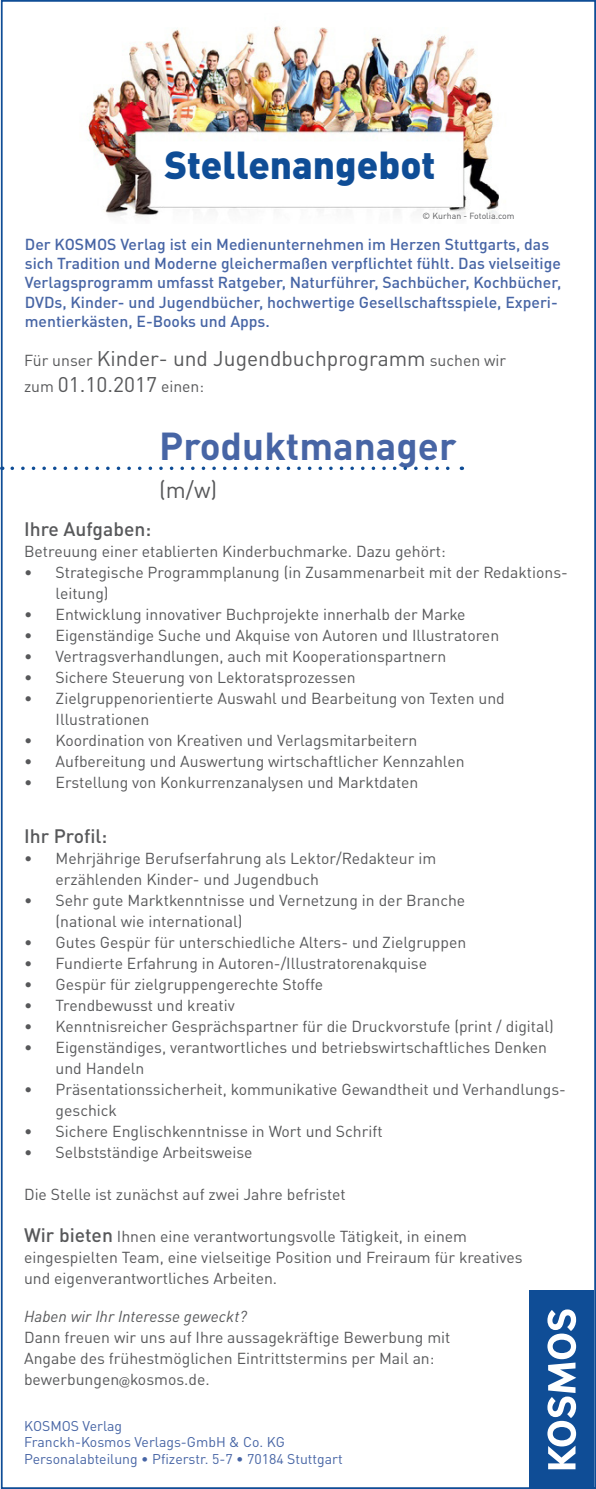
<style>
.page{position:relative;width:596px;height:1489px;background:#fff}
.page>*{position:absolute;margin:0;border:0;box-sizing:border-box;transform-origin:0 0}
.t1{font:900 38.5px "DINOT";color:#0f4d96}
.t2{font:700 38.5px "DINOT";color:#4765a5}
.t3{font:22.75px "DINOT";color:#57585a}
.t4{font:21px/26.2px "DINOT";color:#57585a}
.t5{font:500 19.25px "DINOT";color:#57585a}
.t6{font:15.75px/21px "DINOT";color:#57585a}
.t7{font:500 15.75px/19.2px "DINOT";color:#4765a5}
.t8{font:italic 15.75px "DINOT";color:#57585a}
.t9{font:14px "DINOT";color:#4765a5}
.t10{font:8.75px "DINOT";color:#57585a}
.s1{font-size:15.75px}
.s2{font-weight:500;font-size:19.25px}
.s3{font-family:"Quay Sans EF"}
</style>
<div class="page">
<img style="left:86px;top:25px;width:413px;height:193px">
<div style="left:529px;top:1290px;width:65px;height:198px;background:#0f4d96"></div>
<svg style="left:547px;top:1309px;width:29px;height:159px"></svg>
<svg style="left:12px;top:466px;width:450px;height:4px"></svg>
<p class="t1" style="left:164px;top:139px;width:272px">Stellenangebot</p>
<p class="t10" style="left:422px;top:210px;width:93px">© Kurhan - Fotolia.com</p>
<p class="t7" style="left:25px;top:234px;width:537px">Der KOSMOS Verlag ist ein Medienunternehmen im Herzen Stuttgarts, das sich Tradition und Moderne gleichermaßen verpflichtet fühlt. Das vielseitige Verlagsprogramm umfasst Ratgeber, Naturführer, Sachbücher, Kochbücher, DVDs, Kinder- und Jugendbücher, hochwertige Gesellschaftsspiele, Experi&shy;mentierkästen, E-Books und Apps.</p>
<p class="t4" style="left:24px;top:345px;width:483px"><span class="s1">Für unser</span> Kinder- und Jugendbuchprogramm <span class="s1">suchen wir zum</span> 01.10.2017 <span class="s1">einen:</span></p>
<p class="t2" style="left:159px;top:421px;width:299px">Produktmanager</p>
<p class="t3" style="left:159px;top:476px;width:60px">(m/w)</p>
<p class="t5" style="left:24px;top:517px;width:129px">Ihre Aufgaben:</p>
<p class="t6" style="left:24px;top:541px;width:423px">Betreuung einer etablierten Kinderbuchmarke. Dazu gehört:</p>
<p class="t6" style="left:56px;top:562px;width:513px;text-indent:-32px">• Strategische Programmplanung (in Zusammenarbeit mit der Redaktions&shy;leitung)</p>
<p class="t6" style="left:24px;top:604px;width:443px">• Entwicklung innovativer Buchprojekte innerhalb der Marke</p>
<p class="t6" style="left:24px;top:625px;width:476px">• Eigenständige Suche und Akquise von Autoren und Illustratoren</p>
<p class="t6" style="left:24px;top:646px;width:423px">• Vertragsverhandlungen, auch mit Kooperationspartnern</p>
<p class="t6" style="left:24px;top:667px;width:333px">• Sichere Steuerung von Lektoratsprozessen</p>
<p class="t6" style="left:56px;top:688px;width:450px;text-indent:-32px">• Zielgruppenorientierte Auswahl und Bearbeitung von Texten und<br>Illustrationen</p>
<p class="t6" style="left:24px;top:730px;width:394px">• Koordination von Kreativen und Verlagsmitarbeitern</p>
<p class="t6" style="left:24px;top:751px;width:442px">• Aufbereitung und Auswertung wirtschaftlicher Kennzahlen</p>
<p class="t6" style="left:24px;top:772px;width:395px">• Erstellung von Konkurrenzanalysen und Marktdaten</p>
<p class="t5" style="left:24px;top:823px;width:85px">Ihr Profil:</p>
<p class="t6" style="left:56px;top:847px;width:382px;text-indent:-32px">• Mehrjährige Berufserfahrung als Lektor/Redakteur im erzählenden Kinder- und Jugendbuch</p>
<p class="t6" style="left:56px;top:889px;width:411px;text-indent:-32px">• Sehr gute Marktkenntnisse und Vernetzung in der Branche (national wie international)</p>
<p class="t6" style="left:24px;top:931px;width:443px">• Gutes Gespür für unterschiedliche Alters- und Zielgruppen</p>
<p class="t6" style="left:24px;top:952px;width:404px">• Fundierte Erfahrung in Autoren-/Illustratorenakquise</p>
<p class="t6" style="left:24px;top:973px;width:300px">• Gespür für zielgruppengerechte Stoffe</p>
<p class="t6" style="left:24px;top:994px;width:212px">• Trendbewusst und kreativ</p>
<p class="t6" style="left:24px;top:1015px;width:531px">• Kenntnisreicher Gesprächspartner für die Druckvorstufe (print / digital)</p>
<p class="t6" style="left:56px;top:1036px;width:492px;text-indent:-32px">• Eigenständiges, verantwortliches und betriebswirtschaftliches Denken und Handeln</p>
<p class="t6" style="left:56px;top:1078px;width:511px;text-indent:-32px">• Präsentationssicherheit, kommunikative Gewandtheit und Verhandlungs&shy;geschick</p>
<p class="t6" style="left:24px;top:1120px;width:360px">• Sichere Englischkenntnisse in Wort und Schrift</p>
<p class="t6" style="left:24px;top:1141px;width:230px">• Selbstständige Arbeitsweise</p>
<p class="t6" style="left:24px;top:1183px;width:323px">Die Stelle ist zunächst auf zwei Jahre befristet</p>
<p class="t6" style="left:24px;top:1225px;width:499px"><span class="s2">Wir bieten</span> Ihnen eine verantwortungsvolle Tätigkeit, in einem eingespielten Team, eine vielseitige Position und Freiraum für kreatives und eigenverantwortliches Arbeiten.</p>
<p class="t8" style="left:24px;top:1306px;width:224px">Haben wir Ihr Interesse geweckt?</p>
<p class="t6" style="left:24px;top:1326px;width:427px">Dann freuen wir uns auf Ihre aussagekräftige Bewerbung mit<br>Angabe des frühestmöglichen Eintrittstermins per Mail an: bewerbungen<span class="s3">@</span>kosmos.de.</p>
<p class="t9" style="left:24px;top:1416px;width:100px">KOSMOS Verlag</p>
<p class="t9" style="left:24px;top:1433px;width:262px">Franckh-Kosmos Verlags-GmbH &amp; Co. KG</p>
<p class="t9" style="left:24px;top:1450px;width:320px">Personalabteilung • Pfizerstr. 5-7 • 70184 Stuttgart</p>
</div>
